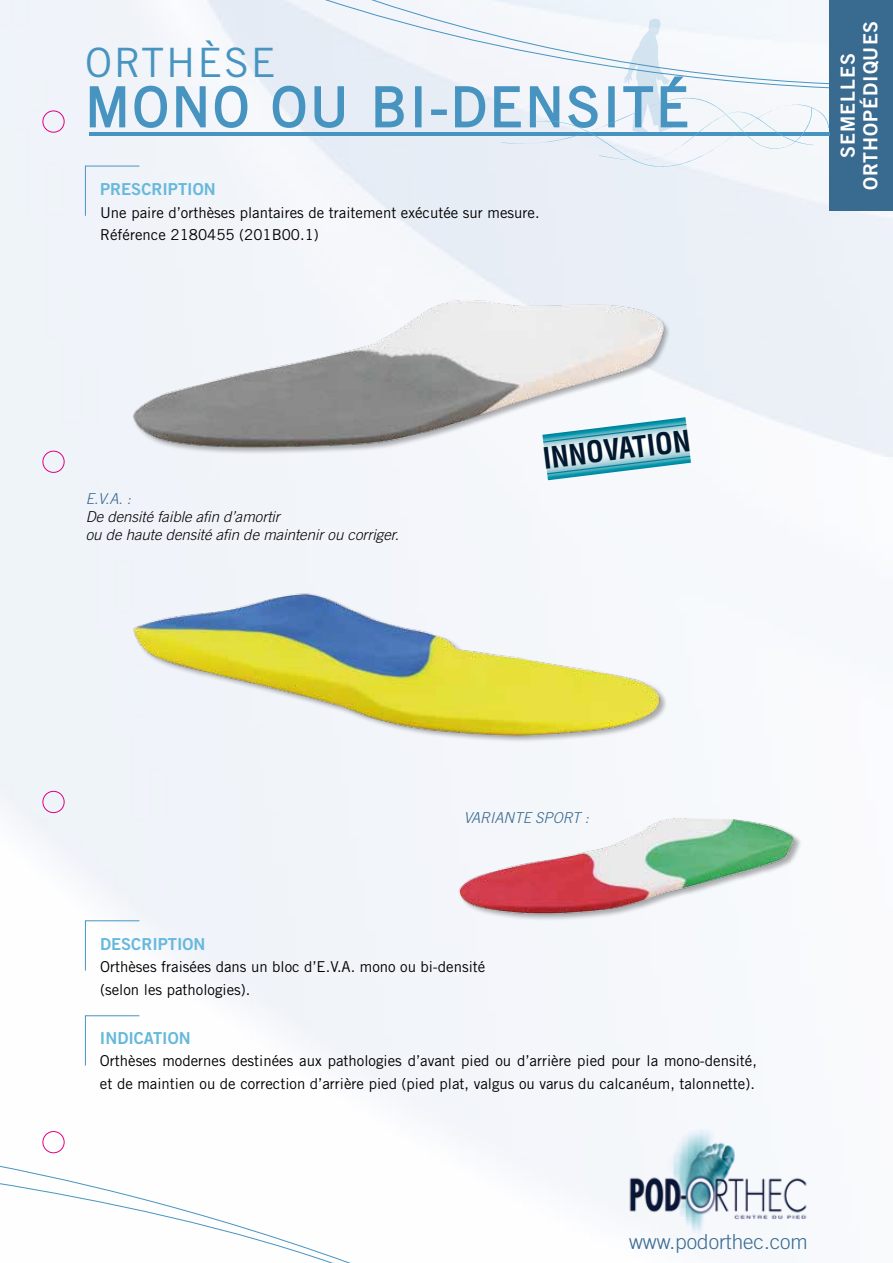
<style>
.page{position:relative;width:893px;height:1263px;background:#fff}
.page>*{position:absolute;margin:0;border:0;box-sizing:border-box;transform-origin:0 0}
.t1{font:54px "Trade Gothic";letter-spacing:.05em;color:#4894c1}
.t2{font:40.5px "Trade Gothic";letter-spacing:.05em;color:#4894c1}
.t3{font:700 condensed 28.8px "Helvetica";color:#01182f}
.t4{font:300 20.7px "Trade Gothic";color:#396a8f}
.t5{font:19.5px/22.5px "Trade Gothic Bold Two";letter-spacing:.05em;color:#fff;text-align:center}
.t6{font:16.5px "Trade Gothic Bold Two";color:#66b8dc}
.t7{font:15px/22.5px "Trade Gothic";color:#000}
.t8{font:italic 300 15px/18px "Trade Gothic";color:#000}
.t9{font:italic 300 15px "Trade Gothic";color:#396a8f}
</style>
<div class="page">
<img style="left:0;top:159px;width:893px;height:1052px">
<svg style="left:0;top:0;width:830px;height:159px"></svg>
<svg style="left:118px;top:0;width:712px;height:137px"></svg>
<svg style="left:0;top:1137px;width:573px;height:74px"></svg>
<svg style="left:0;top:1165px;width:440px;height:98px"></svg>
<img style="left:622px;top:1120px;width:191px;height:117px">
<div style="left:830px;top:0;width:63px;height:210px;background:#396a8f"></div>
<svg style="left:89px;top:85px;width:37px;height:43px"></svg>
<svg style="left:133px;top:85px;width:35px;height:44px"></svg>
<svg style="left:175px;top:85px;width:32px;height:43px"></svg>
<svg style="left:214px;top:85px;width:34px;height:44px"></svg>
<svg style="left:272px;top:85px;width:34px;height:44px"></svg>
<svg style="left:313px;top:85px;width:32px;height:44px"></svg>
<svg style="left:374px;top:85px;width:31px;height:43px"></svg>
<div style="left:415px;top:86px;width:7px;height:41px;border:2px solid #4894c1"></div>
<div style="left:431px;top:109px;width:16px;height:6px;border:2px solid #4894c1"></div>
<svg style="left:454px;top:85px;width:32px;height:43px"></svg>
<hr style="left:89px;top:132px;width:740px;height:3px;background:#4894c1">
<svg style="left:493px;top:0;width:336px;height:172px"></svg>
<svg style="left:85px;top:920px;width:55px;height:51px"></svg>
<svg style="left:85px;top:1015px;width:55px;height:51px"></svg>
<div style="left:85px;top:165px;width:55px;height:52px;background:#f0f4fa"></div>
<img style="left:103px;top:210px;width:582px;height:292px">
<img style="left:90px;top:546px;width:575px;height:226px">
<img style="left:437px;top:778px;width:373px;height:158px">
<svg style="left:542px;top:417px;width:149px;height:63px"></svg>
<h2 class="t2" style="left:85px;top:38px;width:192px">ORTHÈSE</h2>
<h1 class="t1" style="left:85px;top:74px;width:440px">MONO OU Bi-dens</h1>
<h1 class="t1" style="left:602px;top:74px;width:88px">ité</h1>
<p class="t6" style="left:100px;top:179px;width:11px">PRE</p>
<p class="t6" style="left:131px;top:179px;width:30px">SCRIPTIO</p>
<p class="t6" style="left:204px;top:179px;width:13px">N</p>
<p class="t7" style="left:100px;top:201px;width:441px">Une paire d’orthèses plantaires de traitement exécutée sur mesure.<br>Référence 2180455 (201B00.1)</p>
<p class="t9" style="left:86px;top:489px;width:47px">E.V.A. :</p>
<p class="t8" style="left:86px;top:507px;width:315px">De densité faible afin d’amortir<br>ou de haute densité afin de maintenir ou corriger.</p>
<h3 class="t3" style="left:541px;top:440px;width:150px;rotate:-7deg">INNOVATION</h3>
<h3 class="t5" style="left:836px;top:190px;width:169px;rotate:-90deg">Semelles orthopédiques</h3>
<p class="t9" style="left:464px;top:809px;width:127px">VARIANTE SPORT :</p>
<p class="t6" style="left:100px;top:934px;width:51px">DESCRIPTIO</p>
<p class="t6" style="left:194px;top:934px;width:13px">N</p>
<p class="t7" style="left:100px;top:956px;width:387px">Orthèses fraisées dans un bloc d’E.V.A. mono ou bi-densité (selon les pathologies).</p>
<p class="t6" style="left:100px;top:1027px;width:92px">INDICATION</p>
<p class="t7" style="left:100px;top:1049px;width:659px">Orthèses modernes destinées aux pathologies d’avant pied ou d’arrière pied pour la mono-densité, et de maintien ou de correction d’arrière pied (pied plat, valgus ou varus du calcanéum, talonnette).</p>
<h3 class="t4" style="left:629px;top:1229px;width:180px">www.podorthec.com</h3>
</div>
